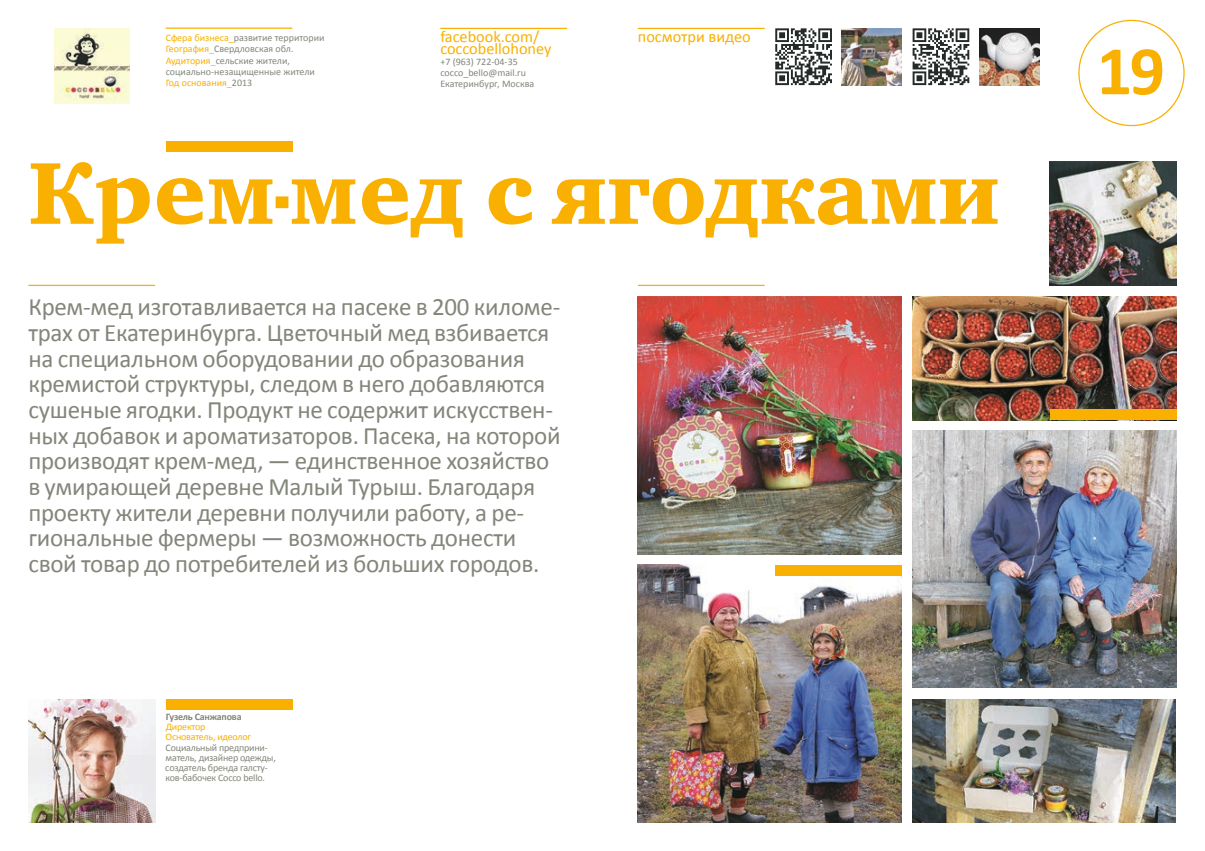
<style>
.page{position:relative;width:1205px;height:851px;background:#fff}
.page>*{position:absolute;margin:0;border:0;box-sizing:border-box;transform-origin:0 0}
.t1{font:900 90px "Charter C";letter-spacing:-.005em;color:#f9b000}
.t2{font:700 70px "Calibri";color:#f9b000}
.t3{font:25px/25.6px "Calibri";letter-spacing:-.01em;color:#82867a}
.t4{font:16.25px "Calibri";color:#f9b000}
.t5{font:10px/11.2px "Calibri";color:#82867a}
.t6{font:10px/10.2px "Calibri";letter-spacing:-.02em;color:#82867a}
.t7{font:10px/10.2px "Calibri";letter-spacing:-.02em;color:#f9b000}
.t8{font:700 10px "Calibri";letter-spacing:-.02em;color:#82867a}
.s1{color:#f9b000}
</style>
<div class="page">
<img style="left:638px;top:565px;width:264px;height:257px">
<img style="left:912px;top:431px;width:264px;height:256px">
<img style="left:638px;top:296px;width:264px;height:258px">
<hr style="left:440px;top:28px;width:127px;height:1px;background:#f9b000">
<img style="left:54px;top:28px;width:75px;height:75px">
<hr style="left:166px;top:28px;width:126px;height:1px;background:#f9b000">
<div style="left:166px;top:141px;width:126px;height:11px;background:#f9b000"></div>
<hr style="left:28px;top:285px;width:127px;height:1px;background:#f9b000">
<hr style="left:638px;top:285px;width:126px;height:1px;background:#f9b000">
<div style="left:775px;top:565px;width:127px;height:10px;background:#f9b000"></div>
<img style="left:28px;top:699px;width:127px;height:123px">
<div style="left:166px;top:699px;width:126px;height:10px;background:#f9b000"></div>
<svg style="left:775px;top:28px;width:57px;height:57px"></svg>
<hr style="left:638px;top:28px;width:126px;height:1px;background:#f9b000">
<img style="left:842px;top:28px;width:60px;height:57px">
<img style="left:979px;top:28px;width:60px;height:57px">
<svg style="left:912px;top:28px;width:57px;height:57px"></svg>
<img style="left:1050px;top:162px;width:126px;height:123px">
<img style="left:912px;top:699px;width:264px;height:123px">
<img style="left:912px;top:296px;width:264px;height:124px">
<div style="left:1050px;top:409px;width:126px;height:11px;background:#f9b000"></div>
<p class="t5" style="left:166px;top:32px;width:160px"><span class="s1">Сфера бизнеса_</span>развитие территории<br><span class="s1">География_</span>Свердловская обл.<br><span class="s1">Аудитория_</span>сельские жители, социально-незащищенные жители<br><span class="s1">Год основания_</span>2013</p>
<p class="t4" style="left:440px;top:27px;width:101px">facebook.com/</p>
<p class="t4" style="left:440px;top:38px;width:113px">coccobellohoney</p>
<p class="t5" style="left:440px;top:56px;width:95px">+7 (963) 722-04-35 cocco_bello@mail.ru<br>Екатеринбург, Москва</p>
<p class="t4" style="left:638px;top:27px;width:114px">посмотри видео</p>
<h1 class="t1" style="left:28px;top:143px;width:973px">Крем-мед с ягодками</h1>
<p class="t3" style="left:28px;top:294px;width:534px">Крем-мед изготавливается на пасеке в 200 киломе&shy;трах от Екатеринбурга. Цветочный мед взбивается на специальном оборудовании до образования кремистой структуры, следом в него добавляются сушеные ягодки. Продукт не содержит искусствен&shy;ных добавок и ароматизаторов. Пасека, на которой производят крем-мед, — единственное хозяйство в умирающей деревне Малый Турыш. Благодаря проекту жители деревни получили работу, а ре&shy;гиональные фермеры — возможность донести свой товар до потребителей из больших городов.</p>
<p class="t8" style="left:166px;top:709px;width:77px">Гузель Санжапова</p>
<p class="t7" style="left:166px;top:721px;width:87px">Директор<br>Основатель, идеолог</p>
<p class="t6" style="left:165px;top:742px;width:112px">Социальный предприни&shy;матель, дизайнер одежды, создатель бренда галсту&shy;ков-бабочек Cocco bello.</p>
<h2 class="t2" style="left:1097px;top:26px;width:70px">19</h2>
</div>
